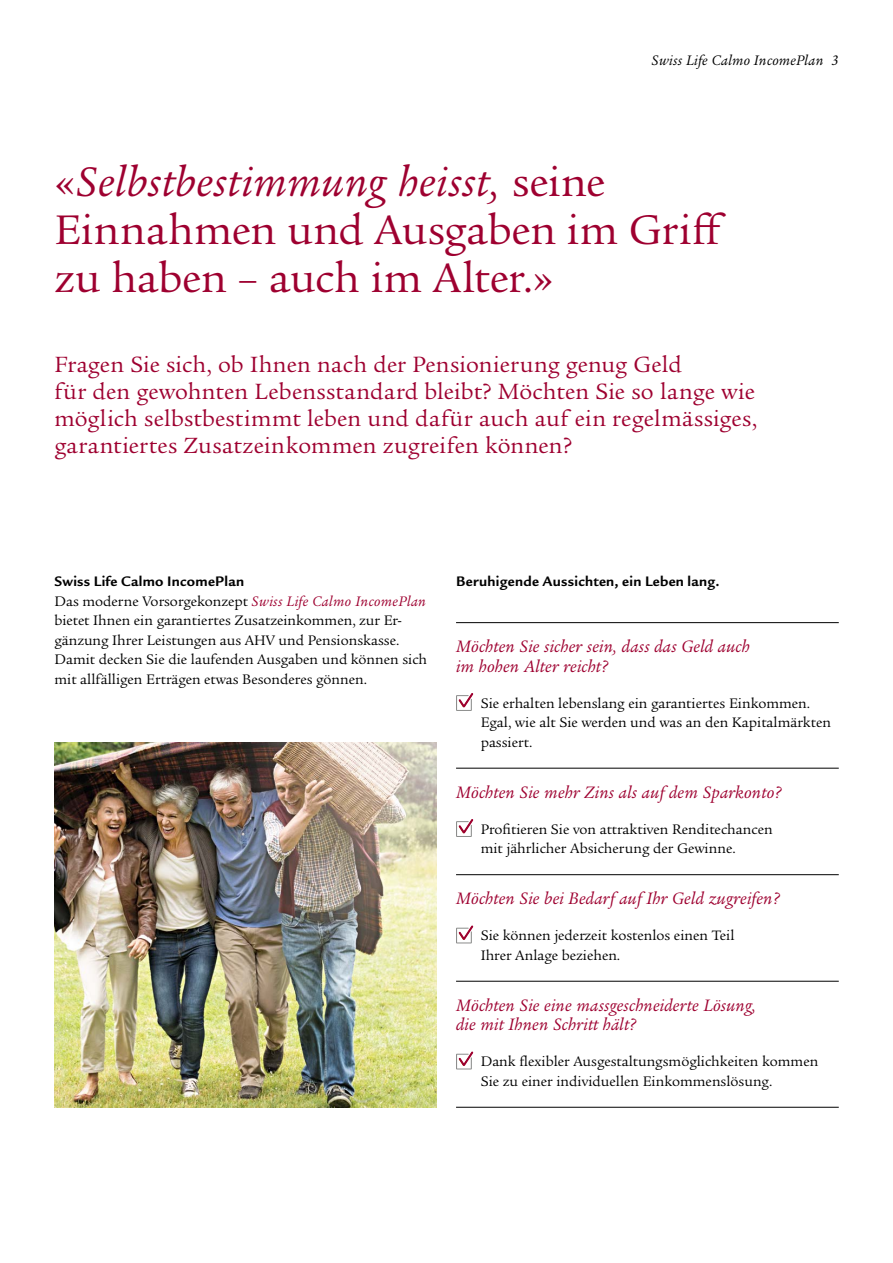
<style>
.page{position:relative;width:893px;height:1263px;background:#fff}
.page>*{position:absolute;margin:0;border:0;box-sizing:border-box;transform-origin:0 0}
.t1{font:45px/48px "Legacy Serif ITC Pro";color:#9e0030}
.t2{font:24px/27px "Legacy Serif ITC Pro";letter-spacing:.01em;color:#9e0030}
.t3{font:italic 18px/19.5px "Legacy Serif ITC Pro";letter-spacing:.01em;color:#9e0030}
.t4{font:15px/19.5px "Legacy Serif ITC Pro";color:#000}
.t5{font:700 15px "Legacy Sans ITC Pro";letter-spacing:.02em;color:#000}
.t6{font:italic 15px "Legacy Serif ITC Pro";letter-spacing:.015em;color:#000}
.s1{font-style:italic}
.s2{font-style:italic;color:#9e0030}
</style>
<div class="page">
<hr style="left:0;top:0;width:1px;height:1263px;background:#9e0030">
<hr style="left:456px;top:768px;width:383px;height:1px;background:#000">
<hr style="left:456px;top:874px;width:383px;height:1px;background:#000">
<hr style="left:456px;top:981px;width:383px;height:1px;background:#000">
<hr style="left:456px;top:1107px;width:383px;height:1px;background:#000">
<hr style="left:456px;top:622px;width:383px;height:1px;background:#000">
<svg style="left:456px;top:693px;width:17px;height:18px"></svg>
<svg style="left:456px;top:819px;width:17px;height:18px"></svg>
<svg style="left:456px;top:925px;width:17px;height:18px"></svg>
<svg style="left:456px;top:1051px;width:17px;height:18px"></svg>
<img style="left:54px;top:742px;width:383px;height:365px">
<p class="t6" style="left:652px;top:51px;width:188px">Swiss Life Calmo IncomePlan 3</p>
<h1 class="t1" style="left:54px;top:157px;width:673px">«<span class="s1">Selbstbestimmung heisst,</span> seine<br>Einnahmen und Ausgaben im Griff zu haben – auch im Alter.»</h1>
<p class="t2" style="left:54px;top:350px;width:704px">Fragen Sie sich, ob Ihnen nach der Pensionierung genug Geld<br>für den gewohnten Lebensstandard bleibt? Möchten Sie so lange wie möglich selbstbestimmt leben und dafür auch auf ein regelmässiges, garantiertes Zusatzeinkommen zugreifen können?</p>
<p class="t5" style="left:54px;top:572px;width:191px">Swiss Life Calmo IncomePlan</p>
<p class="t4" style="left:54px;top:591px;width:374px">Das moderne Vorsorgekonzept <span class="s2">Swiss Life Calmo IncomePlan </span>bietet Ihnen ein garantiertes Zusatzeinkommen, zur Er&shy;gänzung Ihrer Leistungen aus AHV und Pensionskasse.<br>Damit decken Sie die laufenden Ausgaben und können sich mit allfälligen Erträgen etwas Besonderes gönnen.</p>
<p class="t5" style="left:456px;top:572px;width:265px">Beruhigende Aussichten, ein Leben lang.</p>
<p class="t3" style="left:456px;top:637px;width:295px">Möchten Sie sicher sein, dass das Geld auch im hohen Alter reicht?</p>
<p class="t4" style="left:481px;top:693px;width:352px">Sie erhalten lebenslang ein garantiertes Einkommen.<br>Egal, wie alt Sie werden und was an den Kapitalmärkten passiert.</p>
<p class="t3" style="left:456px;top:782px;width:327px">Möchten Sie mehr Zins als auf dem Sparkonto?</p>
<p class="t4" style="left:481px;top:819px;width:294px">Profitieren Sie von attraktiven Renditechancen mit jährlicher Absicherung der Gewinne.</p>
<p class="t3" style="left:456px;top:889px;width:326px">Möchten Sie bei Bedarf auf Ihr Geld zugreifen?</p>
<p class="t4" style="left:481px;top:926px;width:255px">Sie können jederzeit kostenlos einen Teil<br>Ihrer Anlage beziehen.</p>
<p class="t3" style="left:456px;top:995px;width:302px">Möchten Sie eine massgeschneiderte Lösung, die mit Ihnen Schritt hält?</p>
<p class="t4" style="left:481px;top:1052px;width:339px">Dank flexibler Ausgestaltungsmöglichkeiten kommen<br>Sie zu einer individuellen Einkommenslösung.</p>
</div>
